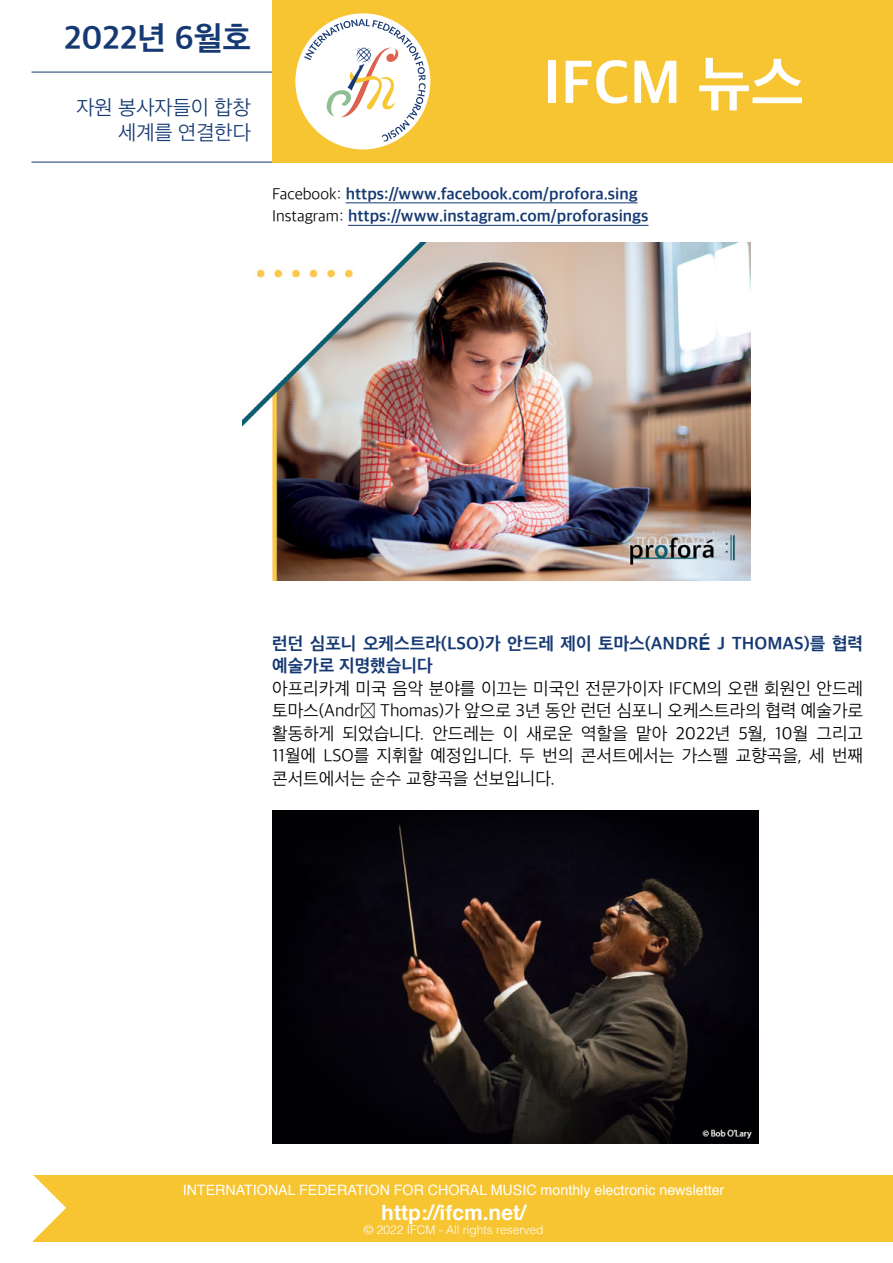
<style>
.page{position:relative;width:893px;height:1263px;background:#fff}
.page>*{position:absolute;margin:0;border:0;box-sizing:border-box;transform-origin:0 0}
.t1{font:700 61.5px "Apple SD Gothic Neo";color:#fff}
.t2{font:700 33px "Apple SD Gothic Neo";color:#153972}
.t3{font:700 21px "Helvetica";color:#fff}
.t4{font:300 21px/25.2px "Apple SD Gothic Neo";color:#153972;text-align:right}
.t5{font:300 18px/22.5px "Apple SD Gothic Neo";color:#000;text-align:justify}
.t6{font:700 18px/22.5px "Apple SD Gothic Neo";color:#153972}
.t7{font:700 16.5px/22.5px "Apple SD Gothic Neo";color:#153972}
.t8{font:14.25px "Helvetica";color:#fff}
.t9{font:300 12px "Helvetica";color:#fff}
.s1{font-weight:300;color:#000}
.s2{font-family:"Helvetica"}
</style>
<div class="page">
<div style="left:33px;top:1176px;width:860px;height:66px;background:#f7c531"></div>
<svg style="left:33px;top:1175px;width:33px;height:66px"></svg>
<div style="left:272px;top:0;width:621px;height:163px;background:#f7c531"></div>
<div style="left:295px;top:13px;width:135px;height:136px;background:#fff;border-radius:50%"></div>
<svg style="left:304px;top:19px;width:122px;height:123px"></svg>
<hr style="left:346px;top:203px;width:292px;height:1px;background:#153972">
<hr style="left:348px;top:225px;width:300px;height:1px;background:#153972">
<hr style="left:32px;top:72px;width:240px;height:1px;background:#153972">
<hr style="left:32px;top:162px;width:240px;height:1px;background:#153972">
<img style="left:242px;top:242px;width:508px;height:338px">
<img style="left:272px;top:810px;width:487px;height:334px">
<h2 class="t2" style="left:64px;top:21px;width:188px">2022년 6월호</h2>
<p class="t4" style="left:76px;top:96px;width:176px">자원 봉사자들이 합창 세계를 연결한다</p>
<h1 class="t1" style="left:543px;top:50px;width:263px">IFCM 뉴스</h1>
<p class="t7" style="left:272px;top:184px;width:378px"><span class="s1">Facebook:</span> https://www.facebook.com/profora.sing<br><span class="s1">Instagram:</span> https://www.instagram.com/proforasings</p>
<p class="t6" style="left:272px;top:633px;width:593px">런던 심포니 오케스트라(LSO)가 안드레 제이 토마스(ANDR<span class="s2">É</span> J THOMAS)를 협력 예술가로 지명했습니다</p>
<p class="t5" style="left:272px;top:678px;width:593px">아프리카계 미국 음악 분야를 이끄는 미국인 전문가이자 IFCM의 오랜 회원인 안드레 토마스(André Thomas)가 앞으로 3년 동안 런던 심포니 오케스트라의 협력 예술가로 활동하게 되었습니다. 안드레는 이 새로운 역할을 맡아 2022년 5월, 10월 그리고 11월에 LSO를 지휘할 예정입니다. 두 번의 콘서트에서는 가스펠 교향곡을, 세 번째 콘서트에서는 순수 교향곡을 선보입니다.</p>
<p class="t8" style="left:183px;top:1178px;width:543px">INTERNATIONAL FEDERATION FOR CHORAL MUSIC monthly electronic newsletter</p>
<p class="t3" style="left:381px;top:1195px;width:146px">http://ifcm.net/</p>
<p class="t9" style="left:364px;top:1220px;width:181px">© 2022 IFCM - All rights reserved</p>
</div>
